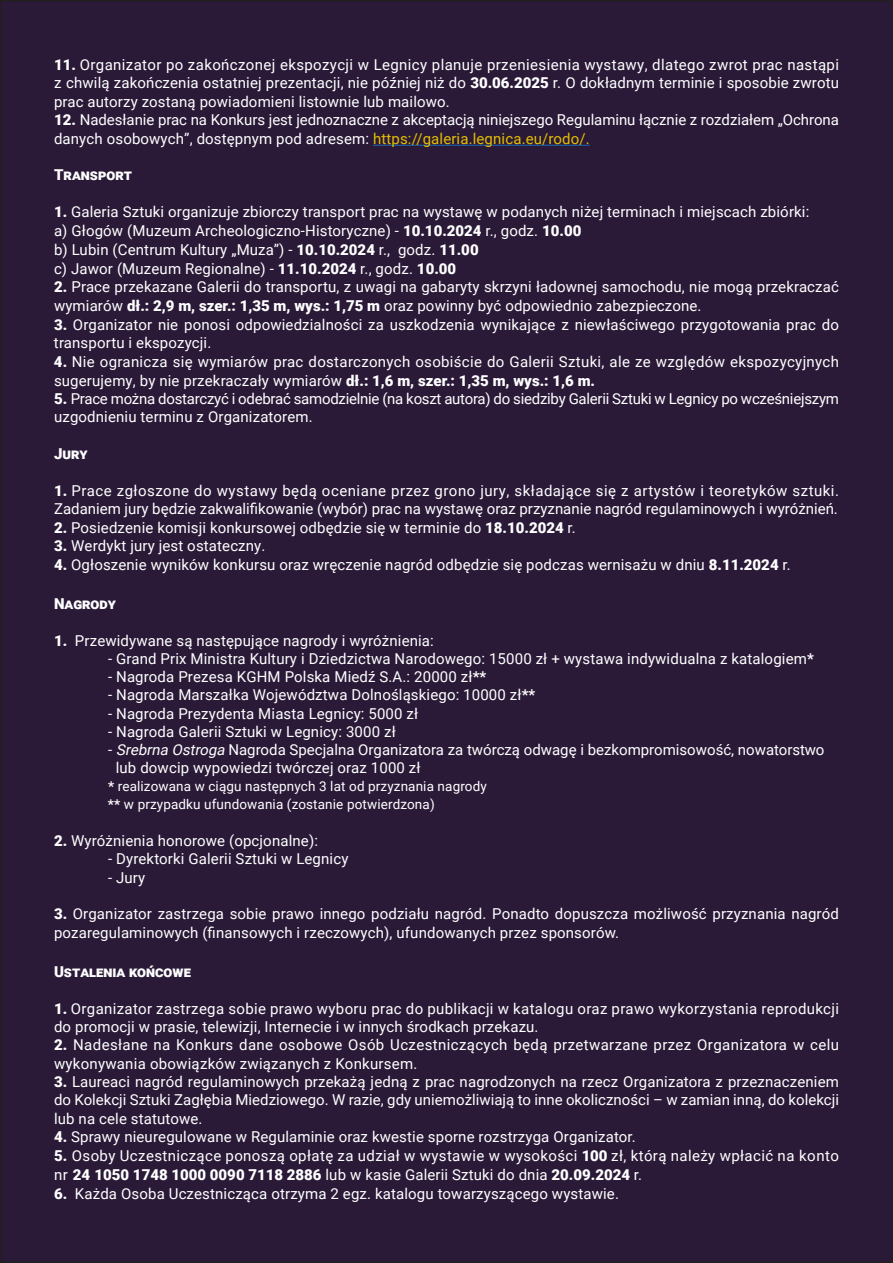
<style>
.page{position:relative;width:893px;height:1263px;background:#fff}
.page>*{position:absolute;margin:0;border:0;box-sizing:border-box;transform-origin:0 0}
.t1{font:15px/18.1px "Roboto";letter-spacing:.01em;color:#fff}
.t2{font:15px/18.1px "Roboto";letter-spacing:-.015em;color:#fff}
.t3{font:900 15px "Roboto";color:#fff}
.t4{font:13.5px/18.1px "Roboto";letter-spacing:.01em;color:#fff}
.s1{font-weight:900}
.s2{color:#e4be03}
.s3{font-weight:700}
.s4{font-style:italic}
</style>
<div class="page">
<div style="left:1px;top:1px;width:891px;height:1261px;background:#2a1a38"></div>
<hr style="left:373px;top:145px;width:217px;height:1px;background:#1b69b4">
<p class="t1" style="left:54px;top:55px;width:786px;text-align:justify"><span class="s1">11.</span> Organizator po zakończonej ekspozycji w Legnicy planuje przeniesienia wystawy, dlatego zwrot prac nastąpi z chwilą zakończenia ostatniej prezentacji, nie później niż do <span class="s1">30.06.2025</span> r. O dokładnym terminie i sposobie zwrotu prac autorzy zostaną powiadomieni listownie lub mailowo.</p>
<p class="t1" style="left:54px;top:110px;width:786px;line-height:18.8px"><span class="s1">12.</span> Nadesłanie prac na Konkurs jest jednoznaczne z akceptacją niniejszego Regulaminu łącznie z rozdziałem „Ochrona danych osobowych”, dostępnym pod adresem: <span class="s2">https://galeria.legnica.eu/rodo/.</span></p>
<p class="t3" style="left:54px;top:165px;width:80px">Transport</p>
<p class="t1" style="left:54px;top:202px;width:757px;line-height:18.8px"><span class="s1">1.</span> Galeria Sztuki organizuje zbiorczy transport prac na wystawę w podanych niżej terminach i miejscach zbiórki: a) Głogów (Muzeum Archeologiczno-Historyczne) - <span class="s1">10.10.2024</span> r., godz. <span class="s1">10.00<br></span>b) Lubin (Centrum Kultury „Muza”) - <span class="s1">10.10.2024</span> r., godz. <span class="s1">11.00<br></span>c) Jawor (Muzeum Regionalne) - <span class="s1">11.10.2024</span> r., godz. <span class="s1">10.00</span></p>
<p class="t1" style="left:54px;top:277px;width:786px;line-height:18.8px"><span class="s1">2.</span> Prace przekazane Galerii do transportu, z uwagi na gabaryty skrzyni ładownej samochodu, nie mogą przekraczać wymiarów <span class="s1">dł.: 2,9 m, szer.: 1,35 m, wys.: 1,75 m</span> oraz powinny być odpowiednio zabezpieczone.</p>
<p class="t1" style="left:54px;top:315px;width:786px"><span class="s1">3.</span> Organizator nie ponosi odpowiedzialności za uszkodzenia wynikające z niewłaściwego przygotowania prac do transportu i ekspozycji.</p>
<p class="t1" style="left:54px;top:351px;width:786px;line-height:18.8px"><span class="s1">4.</span> Nie ogranicza się wymiarów prac dostarczonych osobiście do Galerii Sztuki, ale ze względów ekspozycyjnych sugerujemy, by nie przekraczały wymiarów <span class="s1">dł.: 1,6 m, szer.: 1,35 m, wys.: 1,6 m.</span></p>
<p class="t2" style="left:54px;top:389px;width:786px"><span class="s1">5.</span> Prace można dostarczyć i odebrać samodzielnie (na koszt autora) do siedziby Galerii Sztuki w Legnicy po wcześniejszym uzgodnieniu terminu z Organizatorem.</p>
<p class="t3" style="left:54px;top:443px;width:35px">Jury</p>
<p class="t1" style="left:54px;top:481px;width:786px"><span class="s1">1.</span> Prace zgłoszone do wystawy będą oceniane przez grono jury, składające się z artystów i teoretyków sztuki.<br>Zadaniem jury będzie zakwalifikowanie (wybór) prac na wystawę oraz przyznanie nagród regulaminowych i wyróżnień.</p>
<p class="t1" style="left:54px;top:518px;width:523px"><span class="s1">2.</span> Posiedzenie komisji konkursowej odbędzie się w terminie do <span class="s1">18.10.2024</span> r.</p>
<p class="t1" style="left:54px;top:536px;width:213px"><span class="s1">3.</span> Werdykt jury jest ostateczny.</p>
<p class="t1" style="left:54px;top:555px;width:738px"><span class="s1">4.</span> Ogłoszenie wyników konkursu oraz wręczenie nagród odbędzie się podczas wernisażu w dniu <span class="s1">8.11.2024</span> r.</p>
<p class="t3" style="left:54px;top:593px;width:63px">Nagrody</p>
<p class="t1" style="left:54px;top:631px;width:381px"><span class="s1">1.</span> Przewidywane są następujące nagrody i wyróżnienia:</p>
<p class="t1" style="left:108px;top:649px;width:707px">- Grand Prix Ministra Kultury i Dziedzictwa Narodowego: 15000 zł + wystawa indywidualna z katalogiem<span class="s3">*</span></p>
<p class="t1" style="left:108px;top:667px;width:380px">- Nagroda Prezesa KGHM Polska Miedź S.A.: 20000 zł<span class="s3">**</span></p>
<p class="t1" style="left:108px;top:685px;width:429px">- Nagroda Marszałka Województwa Dolnośląskiego: 10000 zł<span class="s3">**</span></p>
<p class="t1" style="left:108px;top:704px;width:312px">- Nagroda Prezydenta Miasta Legnicy: 5000 zł</p>
<p class="t1" style="left:108px;top:722px;width:289px">- Nagroda Galerii Sztuki w Legnicy: 3000 zł</p>
<p class="t1" style="left:116px;top:740px;width:710px;text-indent:-8px">- <span class="s4">SrebrnaOstroga</span>Nagroda Specjalna Organizatora za twórczą odwagę i bezkompromisowość, nowatorstwo lub dowcip wypowiedzi twórczej oraz 1000 zł</p>
<p class="t4" style="left:108px;top:777px;width:380px"><span class="s3">*</span> realizowana w ciągu następnych 3 lat od przyznania nagrody <span class="s3">**</span> w przypadku ufundowania (zostanie potwierdzona)</p>
<p class="t1" style="left:54px;top:831px;width:265px"><span class="s1">2.</span> Wyróżnienia honorowe (opcjonalne):</p>
<p class="t1" style="left:108px;top:849px;width:242px">- Dyrektorki Galerii Sztuki w Legnicy</p>
<p class="t1" style="left:108px;top:867px;width:39px">- Jury</p>
<p class="t1" style="left:54px;top:904px;width:786px"><span class="s1">3.</span> Organizator zastrzega sobie prawo innego podziału nagród. Ponadto dopuszcza możliwość przyznania nagród pozaregulaminowych (finansowych i rzeczowych), ufundowanych przez sponsorów.</p>
<p class="t3" style="left:54px;top:961px;width:138px">Ustalenia końcowe</p>
<p class="t1" style="left:54px;top:998px;width:786px"><span class="s1">1.</span> Organizator zastrzega sobie prawo wyboru prac do publikacji w katalogu oraz prawo wykorzystania reprodukcji do promocji w prasie, telewizji, Internecie i w innych środkach przekazu.</p>
<p class="t1" style="left:54px;top:1035px;width:786px"><span class="s1">2.</span> Nadesłane na Konkurs dane osobowe Osób Uczestniczących będą przetwarzane przez Organizatora w celu wykonywania obowiązków związanych z Konkursem.</p>
<p class="t1" style="left:54px;top:1072px;width:786px;text-align:justify"><span class="s1">3.</span> Laureaci nagród regulaminowych przekażą jedną z prac nagrodzonych na rzecz Organizatora z przeznaczeniem do Kolekcji Sztuki Zagłębia Miedziowego. W razie, gdy uniemożliwiają to inne okoliczności – w zamian inną, do kolekcji lub na cele statutowe.</p>
<p class="t1" style="left:54px;top:1127px;width:583px"><span class="s1">4.</span> Sprawy nieuregulowane w Regulaminie oraz kwestie sporne rozstrzyga Organizator.</p>
<p class="t1" style="left:54px;top:1146px;width:786px;line-height:18.8px"><span class="s1">5.</span> Osoby Uczestniczące ponoszą opłatę za udział w wystawie w wysokości <span class="s1">100</span> zł, którą należy wpłacić na konto nr <span class="s1">24 1050 1748 1000 0090 7118 2886</span> lub w kasie Galerii Sztuki do dnia <span class="s1">20.09.2024</span> r.</p>
<p class="t1" style="left:54px;top:1184px;width:566px"><span class="s1">6.</span> Każda Osoba Uczestnicząca otrzyma 2 egz. katalogu towarzyszącego wystawie.</p>
</div>
